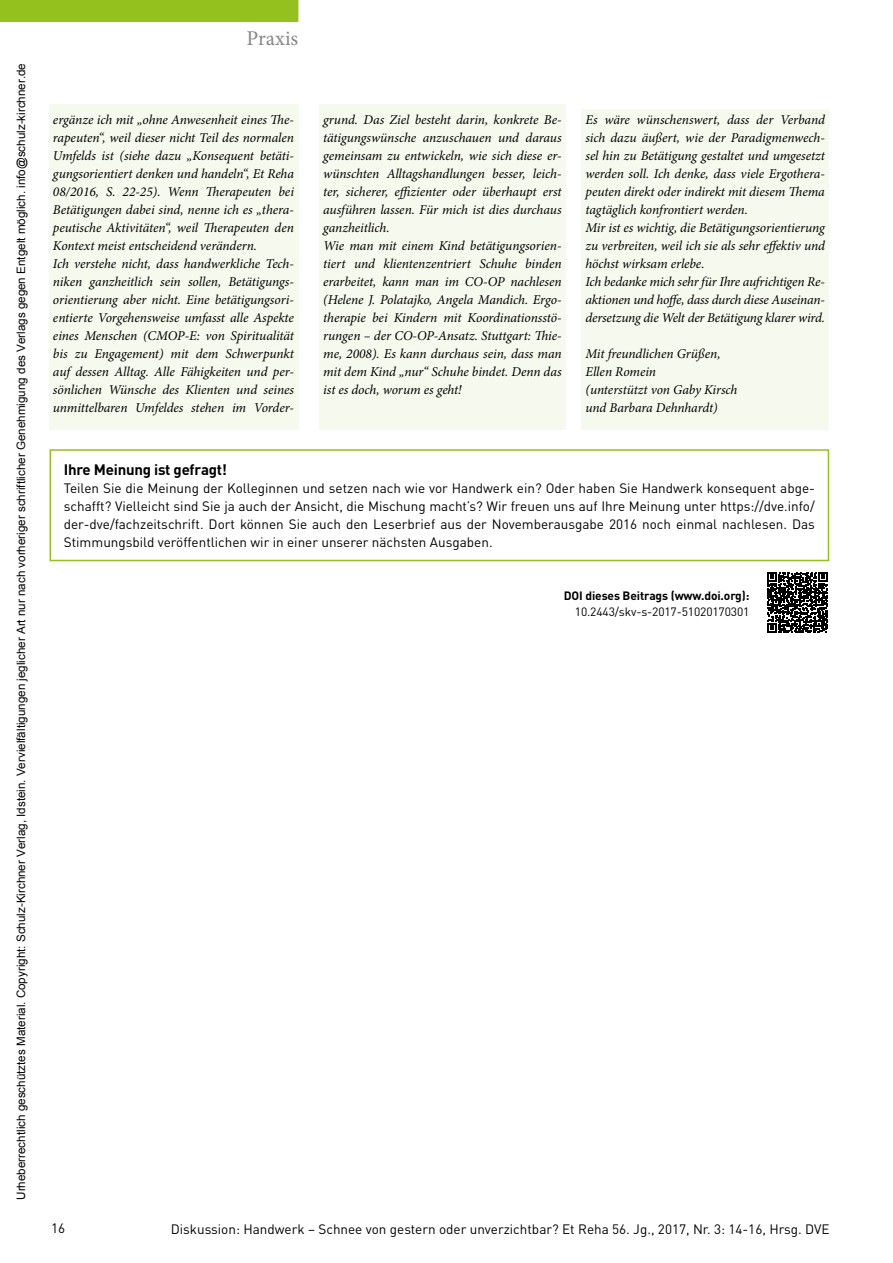
<style>
.page{position:relative;width:893px;height:1263px;background:#fff}
.page>*{position:absolute;margin:0;border:0;box-sizing:border-box;transform-origin:0 0}
.t1{font:21px "Minion Pro";color:#878787}
.t2{font:700 15px "DINOT";letter-spacing:-.015em;color:#000}
.t3{font:italic 13.5px/18px "Minion Pro";letter-spacing:-.01em;color:#000}
.t4{font:13.5px/18px "DINOT";color:#000;text-align:justify}
.t5{font:13.5px "DIN";color:#000}
.t6{font:700 12px "DINOT";letter-spacing:-.01em;color:#000}
.t7{font:12px "DINOT";letter-spacing:-.01em;color:#000}
.t8{font:11.55px "Arial";color:#000}
</style>
<div class="page">
<div style="left:0;top:0;width:298px;height:22px;background:#95c11f"></div>
<div style="left:50px;top:449px;width:779px;height:112px;border:2px solid #95c11f"></div>
<div style="left:49px;top:105px;width:249px;height:325px;background:#f6f9ed"></div>
<div style="left:319px;top:105px;width:247px;height:325px;background:#f6f9ed"></div>
<div style="left:581px;top:109px;width:248px;height:321px;background:#f6f9ed"></div>
<svg style="left:767px;top:572px;width:61px;height:60px"></svg>
<p class="t8" style="left:14px;top:1200px;width:1138px;rotate:-90deg">Urheberrechtlich geschütztes Material. Copyright: Schulz-Kirchner Verlag, Idstein. Vervielfältigungen jeglicher Art nur nach vorheriger schriftlicher Genehmigung des Verlags gegen Entgelt möglich. info@schulz-kirchner.de</p>
<h1 class="t1" style="left:246px;top:24px;width:53px">Praxis</h1>
<p class="t3" style="left:53px;top:111px;width:243px">ergänze ich mit „ohne Anwesenheit eines The&shy;rapeuten“, weil dieser nicht Teil des normalen Umfelds ist (siehe dazu „Konsequent betäti&shy;gungsorientiert denken und handeln“, Et Reha 08/2016, S. 22-25). Wenn Therapeuten bei Betätigungen dabei sind, nenne ich es „thera&shy;peutische Aktivitäten“, weil Therapeuten den Kontext meist entscheidend verändern.<br>Ich verstehe nicht, dass handwerkliche Tech&shy;niken ganzheitlich sein sollen, Betätigungs&shy;orientierung aber nicht. Eine betätigungsori&shy;entierte Vorgehensweise umfasst alle Aspekte eines Menschen (CMOP‐E: von Spiritualität bis zu Engagement) mit dem Schwerpunkt auf dessen Alltag. Alle Fähigkeiten und per&shy;sönlichen Wünsche des Klienten und seines unmittelbaren Umfeldes stehen im Vorder-</p>
<p class="t3" style="left:323px;top:111px;width:240px">grund. Das Ziel besteht darin, konkrete Be&shy;tätigungswünsche anzuschauen und daraus gemeinsam zu entwickeln, wie sich diese er&shy;wünschten Alltagshandlungen besser, leich&shy;ter, sicherer, effizienter oder überhaupt erst ausführen lassen. Für mich ist dies durchaus ganzheitlich.<br>Wie man mit einem Kind betätigungsorien&shy;tiert und klientenzentriert Schuhe binden erarbeitet, kann man im CO-OP nachlesen (Helene J. Polatajko, Angela Mandich. Ergo&shy;therapie bei Kindern mit Koordinationsstö&shy;rungen – der CO-OP-Ansatz. Stuttgart: Thie&shy;me, 2008). Es kann durchaus sein, dass man mit dem Kind „nur“ Schuhe bindet. Denn das ist es doch, worum es geht!</p>
<p class="t3" style="left:585px;top:111px;width:241px">Es wäre wünschenswert, dass der Verband sich dazu äußert, wie der Paradigmenwech&shy;sel hin zu Betätigung gestaltet und umgesetzt werden soll. Ich denke, dass viele Ergothera&shy;peuten direkt oder indirekt mit diesem Thema tagtäglich konfrontiert werden.<br>Mir ist es wichtig, die Betätigungsorientierung zu verbreiten, weil ich sie als sehr effektiv und höchst wirksam erlebe.<br>Ich bedanke mich sehr für Ihre aufrichtigen Re&shy;aktionen und hoffe, dass durch diese Auseinan&shy;dersetzung die Welt der Betätigung klarer wird.</p>
<p class="t3" style="left:585px;top:345px;width:153px">Mit freundlichen Grüßen,<br>Ellen Romein<br>(unterstützt von Gaby Kirsch und Barbara Dehnhardt)</p>
<p class="t2" style="left:64px;top:460px;width:165px">Ihre Meinung ist gefragt!</p>
<p class="t4" style="left:64px;top:479px;width:753px">Teilen Sie die Meinung der Kolleginnen und setzen nach wie vor Handwerk ein? Oder haben Sie Handwerk konsequent abge&shy;schafft? Vielleicht sind Sie ja auch der Ansicht, die Mischung macht’s? Wir freuen uns auf Ihre Meinung unter https://dve.info/ der-dve/fachzeitschrift. Dort können Sie auch den Leserbrief aus der Novemberausgabe 2016 noch einmal nachlesen. Das Stimmungsbild veröffentlichen wir in einer unserer nächsten Ausgaben.</p>
<p class="t6" style="left:564px;top:587px;width:187px">DOI dieses Beitrags (www.doi.org):</p>
<p class="t7" style="left:575px;top:604px;width:176px">10.2443/skv-s-2017-51020170301</p>
<p class="t4" style="left:51px;top:1219px;width:16px">16</p>
<p class="t5" style="left:171px;top:1220px;width:660px">Diskussion: Handwerk – Schnee von gestern oder unverzichtbar? Et Reha 56. Jg., 2017, Nr. 3: 14-16, Hrsg. DVE</p>
</div>
